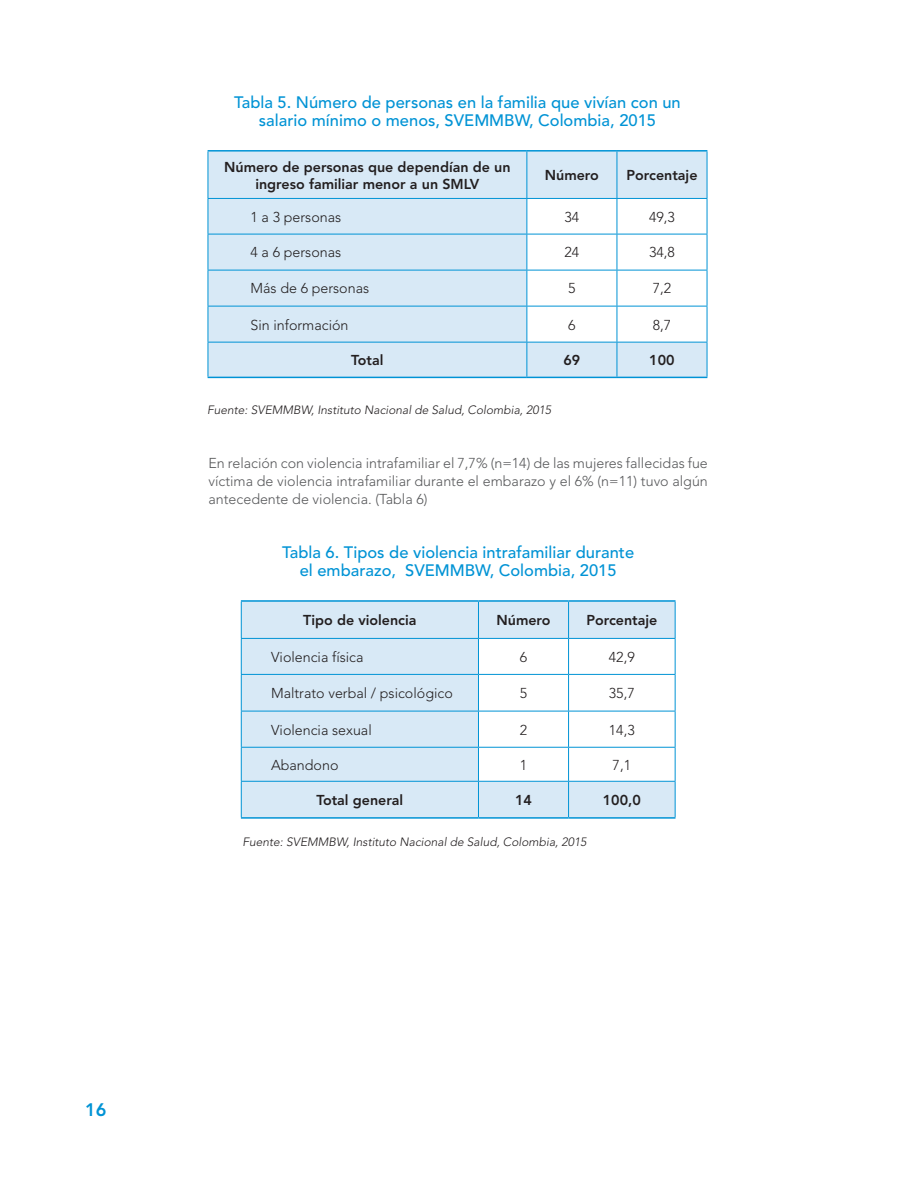
<style>
.page{position:relative;width:915px;height:1191px;background:#fff}
.page>*{position:absolute;margin:0;border:0;box-sizing:border-box;transform-origin:0 0}
.t1{font:800 18px "Avenir LT Std";color:#0093d5}
.t2{font:500 16.5px/18px "Avenir LT Std";color:#0093d5;text-align:center}
.t3{font:300 14.25px/18px "Avenir LT Std";color:#57585a;text-align:justify}
.t4{font:300 14.25px "Avenir LT Std";color:#231f20}
.t5{font:800 14.25px/17.1px "Avenir LT Std";color:#231f20;text-align:center}
.t6{font:italic 300 12px "Avenir LT Std";color:#231f20}
</style>
<div class="page">
<div style="left:208px;top:152px;width:498px;height:225px;background:#d8e9f6"></div>
<svg style="left:527px;top:199px;width:179px;height:143px"></svg>
<hr style="left:207px;top:152px;width:1px;height:46px;background:#0093d5">
<hr style="left:207px;top:150px;width:319px;height:2px;background:#0093d5">
<hr style="left:526px;top:150px;width:90px;height:2px;background:#0093d5">
<hr style="left:616px;top:150px;width:91px;height:2px;background:#0093d5">
<hr style="left:526px;top:152px;width:1px;height:46px;background:#0093d5">
<hr style="left:616px;top:152px;width:1px;height:46px;background:#0093d5">
<hr style="left:706px;top:152px;width:1px;height:46px;background:#0093d5">
<hr style="left:207px;top:199px;width:1px;height:35px;background:#0093d5">
<hr style="left:207px;top:234px;width:1px;height:36px;background:#0093d5">
<hr style="left:207px;top:270px;width:1px;height:36px;background:#0093d5">
<hr style="left:207px;top:306px;width:1px;height:36px;background:#0093d5">
<hr style="left:207px;top:198px;width:319px;height:1px;background:#0093d5">
<hr style="left:207px;top:234px;width:319px;height:1px;background:#0093d5">
<hr style="left:207px;top:270px;width:319px;height:1px;background:#0093d5">
<hr style="left:207px;top:306px;width:319px;height:1px;background:#0093d5">
<hr style="left:526px;top:199px;width:1px;height:35px;background:#0093d5">
<hr style="left:526px;top:234px;width:1px;height:36px;background:#0093d5">
<hr style="left:526px;top:270px;width:1px;height:36px;background:#0093d5">
<hr style="left:526px;top:306px;width:1px;height:36px;background:#0093d5">
<hr style="left:526px;top:198px;width:90px;height:1px;background:#0093d5">
<hr style="left:616px;top:198px;width:91px;height:1px;background:#0093d5">
<hr style="left:616px;top:199px;width:1px;height:35px;background:#0093d5">
<hr style="left:706px;top:199px;width:1px;height:35px;background:#0093d5">
<hr style="left:616px;top:234px;width:1px;height:36px;background:#0093d5">
<hr style="left:706px;top:234px;width:1px;height:36px;background:#0093d5">
<hr style="left:616px;top:270px;width:1px;height:36px;background:#0093d5">
<hr style="left:706px;top:270px;width:1px;height:36px;background:#0093d5">
<hr style="left:616px;top:306px;width:1px;height:36px;background:#0093d5">
<hr style="left:706px;top:306px;width:1px;height:36px;background:#0093d5">
<hr style="left:526px;top:234px;width:90px;height:1px;background:#0093d5">
<hr style="left:616px;top:234px;width:91px;height:1px;background:#0093d5">
<hr style="left:526px;top:270px;width:90px;height:1px;background:#0093d5">
<hr style="left:616px;top:270px;width:91px;height:1px;background:#0093d5">
<hr style="left:526px;top:306px;width:90px;height:1px;background:#0093d5">
<hr style="left:616px;top:306px;width:91px;height:1px;background:#0093d5">
<hr style="left:207px;top:342px;width:1px;height:35px;background:#0093d5">
<hr style="left:207px;top:342px;width:319px;height:1px;background:#0093d5">
<hr style="left:526px;top:342px;width:90px;height:1px;background:#0093d5">
<hr style="left:616px;top:342px;width:91px;height:1px;background:#0093d5">
<hr style="left:526px;top:342px;width:1px;height:35px;background:#0093d5">
<hr style="left:616px;top:342px;width:1px;height:35px;background:#0093d5">
<hr style="left:706px;top:342px;width:1px;height:35px;background:#0093d5">
<hr style="left:207px;top:377px;width:319px;height:1px;background:#0093d5">
<hr style="left:526px;top:377px;width:90px;height:1px;background:#0093d5">
<hr style="left:616px;top:377px;width:91px;height:1px;background:#0093d5">
<div style="left:242px;top:602px;width:432px;height:215px;background:#d8e9f6"></div>
<svg style="left:479px;top:639px;width:195px;height:142px"></svg>
<hr style="left:241px;top:601px;width:1px;height:37px;background:#0093d5">
<hr style="left:241px;top:600px;width:237px;height:2px;background:#0093d5">
<hr style="left:478px;top:600px;width:90px;height:2px;background:#0093d5">
<hr style="left:568px;top:600px;width:107px;height:2px;background:#0093d5">
<hr style="left:478px;top:601px;width:1px;height:37px;background:#0093d5">
<hr style="left:568px;top:601px;width:1px;height:37px;background:#0093d5">
<hr style="left:674px;top:601px;width:1px;height:37px;background:#0093d5">
<hr style="left:241px;top:639px;width:1px;height:35px;background:#0093d5">
<hr style="left:241px;top:675px;width:1px;height:35px;background:#0093d5">
<hr style="left:241px;top:711px;width:1px;height:36px;background:#0093d5">
<hr style="left:241px;top:747px;width:1px;height:34px;background:#0093d5">
<hr style="left:241px;top:638px;width:237px;height:1px;background:#0093d5">
<hr style="left:241px;top:674px;width:237px;height:1px;background:#0093d5">
<hr style="left:241px;top:710px;width:237px;height:1px;background:#0093d5">
<hr style="left:241px;top:747px;width:237px;height:1px;background:#0093d5">
<hr style="left:478px;top:639px;width:1px;height:35px;background:#0093d5">
<hr style="left:478px;top:675px;width:1px;height:35px;background:#0093d5">
<hr style="left:478px;top:711px;width:1px;height:36px;background:#0093d5">
<hr style="left:478px;top:747px;width:1px;height:34px;background:#0093d5">
<hr style="left:478px;top:638px;width:90px;height:1px;background:#0093d5">
<hr style="left:568px;top:638px;width:107px;height:1px;background:#0093d5">
<hr style="left:568px;top:639px;width:1px;height:35px;background:#0093d5">
<hr style="left:674px;top:639px;width:1px;height:35px;background:#0093d5">
<hr style="left:568px;top:675px;width:1px;height:35px;background:#0093d5">
<hr style="left:674px;top:675px;width:1px;height:35px;background:#0093d5">
<hr style="left:568px;top:711px;width:1px;height:36px;background:#0093d5">
<hr style="left:674px;top:711px;width:1px;height:36px;background:#0093d5">
<hr style="left:568px;top:747px;width:1px;height:34px;background:#0093d5">
<hr style="left:674px;top:747px;width:1px;height:34px;background:#0093d5">
<hr style="left:478px;top:674px;width:90px;height:1px;background:#0093d5">
<hr style="left:568px;top:674px;width:107px;height:1px;background:#0093d5">
<hr style="left:478px;top:710px;width:90px;height:1px;background:#0093d5">
<hr style="left:568px;top:710px;width:107px;height:1px;background:#0093d5">
<hr style="left:478px;top:747px;width:90px;height:1px;background:#0093d5">
<hr style="left:568px;top:747px;width:107px;height:1px;background:#0093d5">
<hr style="left:241px;top:781px;width:1px;height:36px;background:#0093d5">
<hr style="left:241px;top:781px;width:237px;height:1px;background:#0093d5">
<hr style="left:478px;top:781px;width:90px;height:1px;background:#0093d5">
<hr style="left:568px;top:781px;width:107px;height:1px;background:#0093d5">
<hr style="left:478px;top:781px;width:1px;height:36px;background:#0093d5">
<hr style="left:568px;top:781px;width:1px;height:36px;background:#0093d5">
<hr style="left:674px;top:781px;width:1px;height:36px;background:#0093d5">
<hr style="left:241px;top:817px;width:237px;height:1px;background:#0093d5">
<hr style="left:478px;top:817px;width:90px;height:1px;background:#0093d5">
<hr style="left:568px;top:817px;width:107px;height:1px;background:#0093d5">
<p class="t1" style="left:85px;top:1099px;width:23px">16</p>
<p class="t2" style="left:234px;top:94px;width:448px">Tabla 5. Número de personas en la familia que vivían con un salario mínimo o menos, SVEMMBW, Colombia, 2015</p>
<p class="t5" style="left:224px;top:158px;width:288px">Número de personas que dependían de un ingreso familiar menor a un SMLV</p>
<p class="t5" style="left:544px;top:167px;width:56px">Número</p>
<p class="t5" style="left:626px;top:167px;width:72px">Porcentaje</p>
<p class="t4" style="left:250px;top:208px;width:92px">1 a 3 personas</p>
<p class="t4" style="left:564px;top:208px;width:16px">34</p>
<p class="t4" style="left:648px;top:208px;width:27px">49,3</p>
<p class="t4" style="left:250px;top:244px;width:92px">4 a 6 personas</p>
<p class="t4" style="left:564px;top:244px;width:16px">24</p>
<p class="t4" style="left:648px;top:244px;width:27px">34,8</p>
<p class="t4" style="left:250px;top:280px;width:120px">Más de 6 personas</p>
<p class="t4" style="left:568px;top:280px;width:9px">5</p>
<p class="t4" style="left:652px;top:280px;width:20px">7,2</p>
<p class="t4" style="left:250px;top:316px;width:99px">Sin información</p>
<p class="t4" style="left:568px;top:316px;width:9px">6</p>
<p class="t4" style="left:652px;top:316px;width:20px">8,7</p>
<p class="t5" style="left:351px;top:351px;width:34px">Total</p>
<p class="t5" style="left:563px;top:351px;width:18px">69</p>
<p class="t5" style="left:649px;top:351px;width:27px">100</p>
<p class="t6" style="left:207px;top:403px;width:345px">Fuente: SVEMMBW, Instituto Nacional de Salud, Colombia, 2015</p>
<p class="t3" style="left:208px;top:454px;width:500px">En relación con violencia intrafamiliar el 7,7% (n=14) de las mujeres fallecidas fue víctima de violencia intrafamiliar durante el embarazo y el 6% (n=11) tuvo algún antecedente de violencia. (Tabla 6)</p>
<p class="t2" style="left:282px;top:544px;width:353px">Tabla 6. Tipos de violencia intrafamiliar durante el embarazo, SVEMMBW, Colombia, 2015</p>
<p class="t5" style="left:303px;top:612px;width:115px">Tipo de violencia</p>
<p class="t5" style="left:496px;top:612px;width:56px">Número</p>
<p class="t5" style="left:586px;top:612px;width:72px">Porcentaje</p>
<p class="t4" style="left:271px;top:648px;width:94px">Violencia física</p>
<p class="t4" style="left:519px;top:648px;width:9px">6</p>
<p class="t4" style="left:608px;top:648px;width:27px">42,9</p>
<p class="t4" style="left:271px;top:685px;width:183px">Maltrato verbal / psicológico</p>
<p class="t4" style="left:519px;top:685px;width:9px">5</p>
<p class="t4" style="left:608px;top:685px;width:27px">35,7</p>
<p class="t4" style="left:271px;top:721px;width:102px">Violencia sexual</p>
<p class="t4" style="left:519px;top:721px;width:9px">2</p>
<p class="t4" style="left:608px;top:721px;width:27px">14,3</p>
<p class="t4" style="left:271px;top:756px;width:69px">Abandono</p>
<p class="t4" style="left:519px;top:756px;width:9px">1</p>
<p class="t4" style="left:612px;top:756px;width:20px">7,1</p>
<p class="t5" style="left:316px;top:791px;width:88px">Total general</p>
<p class="t5" style="left:515px;top:791px;width:18px">14</p>
<p class="t5" style="left:602px;top:791px;width:39px">100,0</p>
<p class="t6" style="left:242px;top:835px;width:345px">Fuente: SVEMMBW, Instituto Nacional de Salud, Colombia, 2015</p>
</div>
